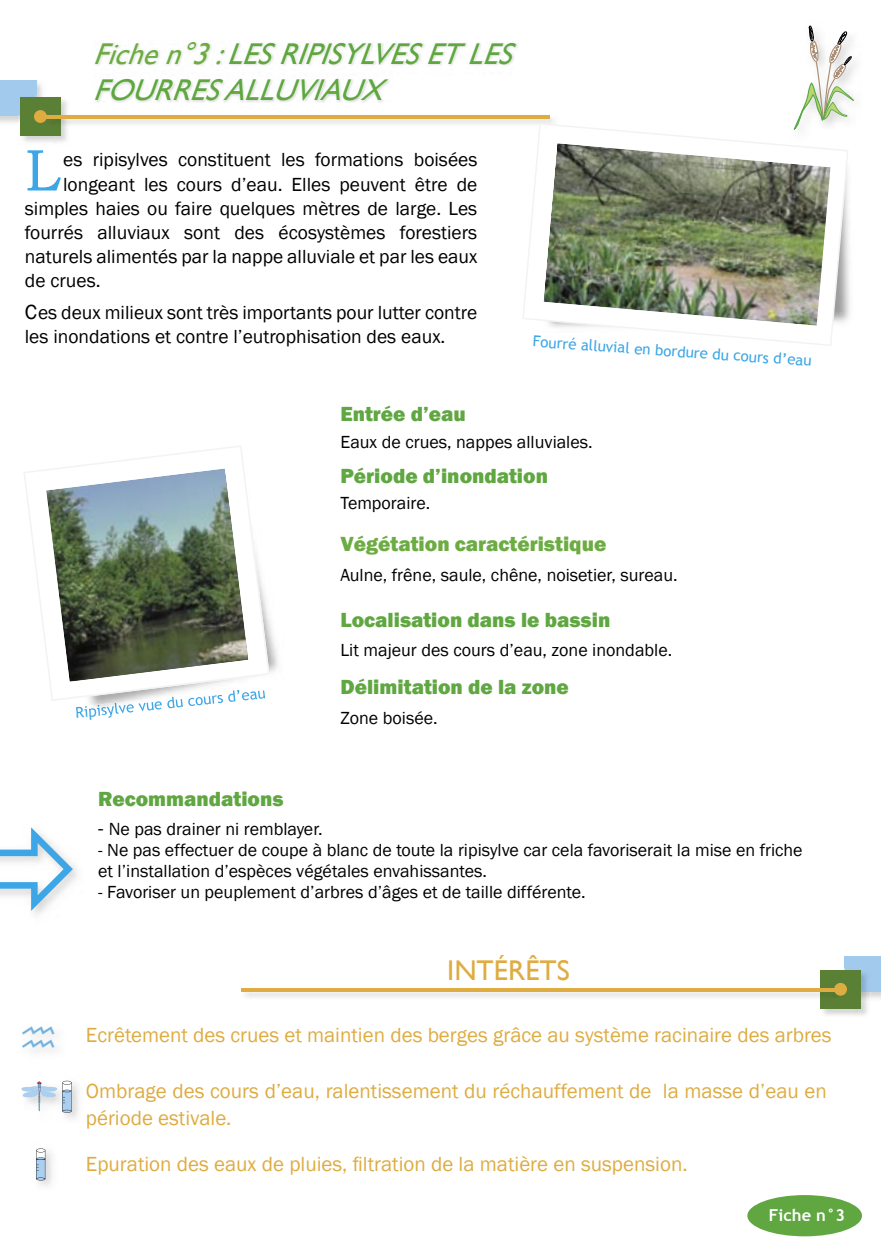
<style>
.page{position:relative;width:881px;height:1251px;background:#fff}
.page>*{position:absolute;margin:0;border:0;box-sizing:border-box;transform-origin:0 0}
.t1{font:58.95px "Bookman Old Style";color:#3ca6e6}
.t2{font:italic 30px/36px "Gill Sans";color:#60a742}
.t3{font:28.5px "Gill Sans";color:#deac41}
.t4{font:21px/27px "Franklin Gothic";color:#deac41}
.t5{font:800 21px "Franklin Gothic";color:#60a742}
.t6{font:800 21px "Franklin Gothic";color:#6cac42}
.t7{font:19.5px/24px "Franklin Gothic";color:#000}
.t8{font:18px/21px "Franklin Gothic";color:#000}
.t9{font:700 16.5px "Trebuchet MS";color:#fff}
.t10{font:15px "Trebuchet MS";color:#3ca6e6}
.s1{color:#6cac42}
.s2{font-size:21px}
</style>
<div class="page">
<svg style="left:96px;top:43px;width:62px;height:21px"></svg>
<svg style="left:167px;top:42px;width:349px;height:24px"></svg>
<svg style="left:96px;top:80px;width:293px;height:22px"></svg>
<img style="left:37px;top:1149px;width:15px;height:37px">
<svg style="left:36px;top:1148px;width:9px;height:32px"></svg>
<div style="left:844px;top:956px;width:36px;height:35px;background:#a2caec"></div>
<img style="left:820px;top:1001px;width:48px;height:15px">
<img style="left:860px;top:991px;width:10px;height:10px">
<img style="left:844px;top:968px;width:23px;height:23px">
<div style="left:820px;top:969px;width:40px;height:39px;background:#5a8035"></div>
<img style="left:241px;top:991px;width:577px;height:7px">
<svg style="left:818px;top:991px;width:2px;height:7px"></svg>
<img style="left:820px;top:991px;width:23px;height:5px">
<hr style="left:241px;top:988px;width:593px;height:3px;background:#deac41">
<img style="left:0;top:80px;width:42px;height:43px">
<div style="left:0;top:80px;width:36px;height:35px;background:#a2caec"></div>
<div style="left:20px;top:97px;width:41px;height:39px;background:#5a8035"></div>
<img style="left:47px;top:114px;width:506px;height:14px">
<hr style="left:45px;top:115px;width:504px;height:3px;background:#deac41">
<svg style="left:34px;top:110px;width:13px;height:13px"></svg>
<svg style="left:796px;top:25px;width:57px;height:98px"></svg>
<img style="left:269px;top:619px;width:9px;height:53px">
<img style="left:76px;top:701px;width:160px;height:13px">
<svg style="left:24px;top:446px;width:245px;height:255px"></svg>
<img style="left:46px;top:468px;width:202px;height:213px">
<svg style="left:522px;top:123px;width:326px;height:223px"></svg>
<img style="left:543px;top:143px;width:287px;height:183px">
<svg style="left:833px;top:982px;width:13px;height:13px"></svg>
<div style="left:747px;top:1194px;width:114px;height:41px;background:#60a742;border-radius:50%"></div>
<img style="left:62px;top:1112px;width:8px;height:9px">
<svg style="left:22px;top:1080px;width:50px;height:32px"></svg>
<svg style="left:0;top:828px;width:73px;height:82px"></svg>
<svg style="left:23px;top:1028px;width:31px;height:19px"></svg>
<h2 class="t2" style="left:93px;top:36px;width:432px"><span class="s1">Fichen°3:</span>LESRIPISYLVESETLES<br>FOURRESALLUVIAUX</h2>
<h1 class="t1" style="left:25px;top:132px;width:37px">L</h1>
<p class="t7" style="left:63px;top:148px;width:415px">es ripisylves constituent les formations boisées</p>
<p class="t7" style="left:63px;top:172px;width:415px">longeant les cours d’eau. Elles peuvent être de</p>
<p class="t7" style="left:25px;top:196px;width:454px">simples haies ou faire quelques mètres de large. Les</p>
<p class="t7" style="left:25px;top:220px;width:454px">fourrés alluviaux sont des écosystèmes forestiers</p>
<p class="t7" style="left:25px;top:244px;width:454px">naturels alimentés par la nappe alluviale et par les eaux</p>
<p class="t7" style="left:25px;top:268px;width:77px">de crues.</p>
<p class="t7" style="left:25px;top:301px;width:454px"><span class="s2">C</span>es deux milieux sont très importants pour lutter contre les inondations et contre l’eutrophisation des eaux.</p>
<p class="t10" style="left:533px;top:332px;width:281px;rotate:4deg">Fourré alluvial en bordure du cours d’eau</p>
<p class="t5" style="left:340px;top:400px;width:127px">Entrée d’eau</p>
<p class="t8" style="left:340px;top:431px;width:253px">Eaux de crues, nappes alluviales.</p>
<p class="t5" style="left:340px;top:462px;width:209px">Période d’inondation</p>
<p class="t8" style="left:340px;top:493px;width:91px">Temporaire.</p>
<p class="t6" style="left:340px;top:530px;width:267px">Végétation caractéristique</p>
<p class="t8" style="left:340px;top:564px;width:338px">Aulne, frêne, saule, chêne, noisetier, sureau.</p>
<p class="t5" style="left:340px;top:606px;width:271px">Localisation dans le bassin</p>
<p class="t8" style="left:340px;top:640px;width:333px">Lit majeur des cours d’eau, zone inondable.</p>
<p class="t5" style="left:340px;top:673px;width:230px">Délimitation de la zone</p>
<p class="t8" style="left:340px;top:707px;width:99px">Zone boisée.</p>
<p class="t5" style="left:98px;top:785px;width:187px">Recommandations</p>
<p class="t8" style="left:98px;top:819px;width:226px"><span class="s2">-</span> Ne pas drainer ni remblayer.</p>
<p class="t8" style="left:98px;top:840px;width:705px">- Ne pas effectuer de coupe à blanc de toute la ripisylve car cela favoriserait la mise en friche et l’installation d’espèces végétales envahissantes.</p>
<p class="t8" style="left:98px;top:882px;width:489px">- Favoriser un peuplement d’arbres d’âges et de taille différente.</p>
<h3 class="t3" style="left:447px;top:953px;width:124px">INTÉRÊTS</h3>
<p class="t4" style="left:86px;top:1022px;width:747px">Ecrêtement des crues et maintien des berges grâce au système racinaire des arbres</p>
<p class="t4" style="left:86px;top:1077px;width:742px">Ombrage des cours d’eau, ralentissement du réchauffement de la masse d’eau en période estivale.</p>
<p class="t4" style="left:86px;top:1151px;width:603px">Epuration des eaux de pluies, filtration de la matière en suspension.</p>
<p class="t9" style="left:768px;top:1203px;width:78px">Fiche n°3</p>
</div>
